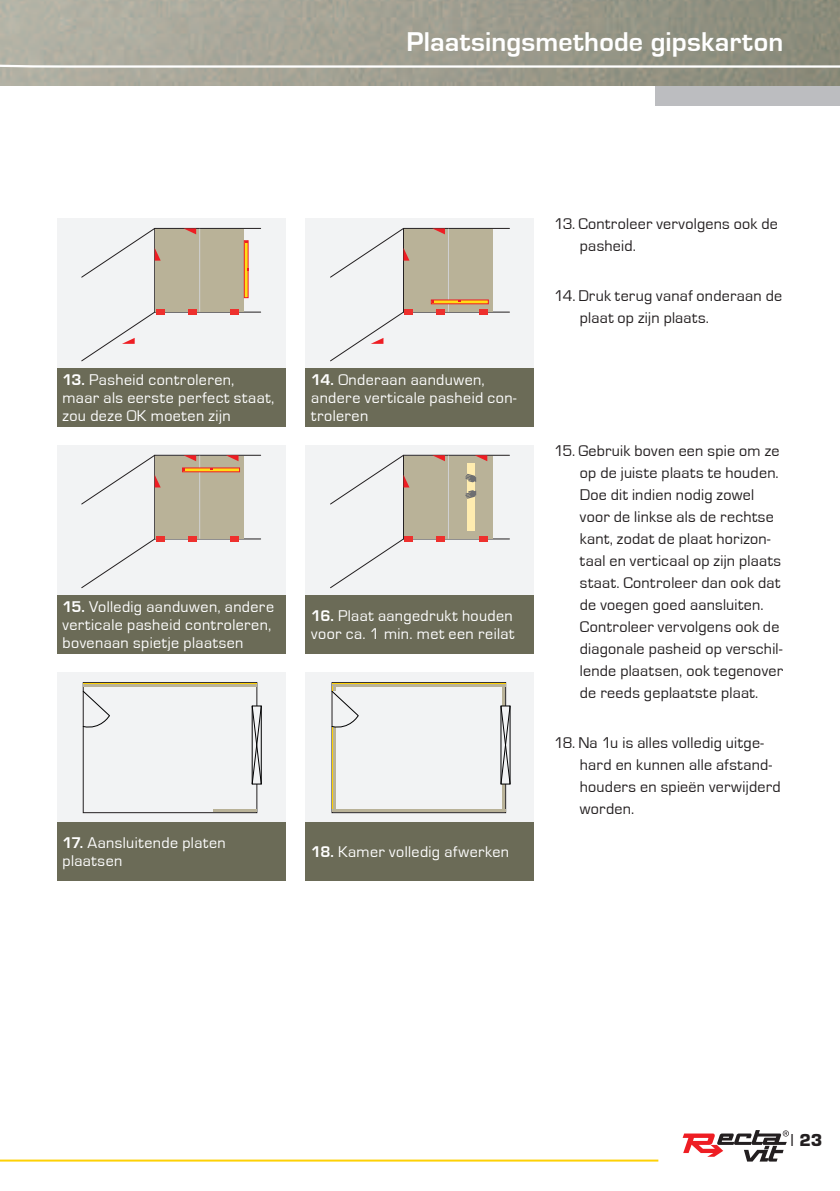
<style>
.page{position:relative;width:840px;height:1191px;background:#fff}
.page>*{position:absolute;margin:0;border:0;box-sizing:border-box;transform-origin:0 0}
.t1{font:700 28px "Eurostile";letter-spacing:.005em;color:#fff}
.t2{font:16px/22px "Eurostile";letter-spacing:.015em;color:#231f20}
.t3{font:16px/18px "Eurostile";letter-spacing:.025em;color:#fff}
.t4{font:700 16px "Eurostile LT";color:#231f20}
.s1{font-weight:700}
.s2{font-weight:400}
</style>
<div class="page">
<svg style="left:682px;top:1130px;width:106px;height:31px"></svg>
<hr style="left:0;top:1159px;width:658px;height:2px;background:#fed105">
<svg style="left:654px;top:0;width:185px;height:105px;background:#a5a6a0"></svg>
<svg style="left:0;top:0;width:839px;height:69px;background:#a2a294"></svg>
<div style="left:57px;top:218px;width:228px;height:150px;background:#f2f3f4"></div>
<hr style="left:154px;top:228px;width:1px;height:84px;background:#231f20">
<div style="left:155px;top:229px;width:44px;height:83px;background:#b9b298"></div>
<div style="left:199px;top:229px;width:45px;height:83px;background:#b9b298"></div>
<div style="left:156px;top:309px;width:8px;height:6px;background:#ee302d"></div>
<div style="left:188px;top:309px;width:8px;height:6px;background:#ee302d"></div>
<div style="left:230px;top:309px;width:8px;height:6px;background:#ee302d"></div>
<svg style="left:81px;top:311px;width:180px;height:51px"></svg>
<div style="left:244px;top:240px;width:4px;height:58px;border:1px solid #ee1d23"></div>
<svg style="left:81px;top:228px;width:180px;height:50px"></svg>
<hr style="left:199px;top:229px;width:1px;height:83px;background:#d1d2d4">
<div style="left:305px;top:445px;width:229px;height:150px;background:#f2f3f4"></div>
<svg style="left:330px;top:538px;width:180px;height:50px"></svg>
<hr style="left:403px;top:455px;width:1px;height:84px;background:#231f20">
<div style="left:403px;top:455px;width:45px;height:83px;background:#b9b298"></div>
<div style="left:448px;top:455px;width:45px;height:83px;background:#b9b298"></div>
<div style="left:404px;top:536px;width:8px;height:6px;background:#ee302d"></div>
<div style="left:436px;top:536px;width:8px;height:6px;background:#ee302d"></div>
<div style="left:479px;top:536px;width:8px;height:6px;background:#ee302d"></div>
<div style="left:466px;top:463px;width:8px;height:68px;background:#ffecaf"></div>
<svg style="left:330px;top:454px;width:180px;height:51px"></svg>
<hr style="left:448px;top:455px;width:1px;height:83px;background:#d1d2d4">
<div style="left:305px;top:218px;width:229px;height:150px;background:#f2f3f4"></div>
<div style="left:403px;top:229px;width:45px;height:83px;background:#b9b298"></div>
<svg style="left:448px;top:229px;width:45px;height:83px"></svg>
<div style="left:404px;top:309px;width:8px;height:6px;background:#ee302d"></div>
<div style="left:436px;top:309px;width:8px;height:6px;background:#ee302d"></div>
<div style="left:479px;top:309px;width:8px;height:6px;background:#ee302d"></div>
<svg style="left:330px;top:228px;width:180px;height:50px"></svg>
<svg style="left:330px;top:311px;width:180px;height:51px"></svg>
<hr style="left:448px;top:229px;width:1px;height:83px;background:#d1d2d4">
<div style="left:57px;top:672px;width:228px;height:150px;background:#f2f3f4"></div>
<svg style="left:82px;top:682px;width:180px;height:131px"></svg>
<div style="left:57px;top:445px;width:228px;height:150px;background:#f2f3f4"></div>
<svg style="left:81px;top:538px;width:180px;height:50px"></svg>
<hr style="left:154px;top:455px;width:1px;height:84px;background:#231f20">
<div style="left:155px;top:455px;width:44px;height:83px;background:#b9b298"></div>
<div style="left:199px;top:455px;width:45px;height:83px;background:#b9b298"></div>
<div style="left:156px;top:536px;width:8px;height:6px;background:#ee302d"></div>
<div style="left:188px;top:536px;width:8px;height:6px;background:#ee302d"></div>
<div style="left:230px;top:536px;width:8px;height:6px;background:#ee302d"></div>
<hr style="left:199px;top:455px;width:1px;height:83px;background:#d1d2d4">
<svg style="left:81px;top:454px;width:180px;height:51px"></svg>
<div style="left:305px;top:672px;width:229px;height:150px;background:#f2f3f4"></div>
<svg style="left:331px;top:682px;width:179px;height:131px"></svg>
<div style="left:57px;top:368px;width:228px;height:58px;background:#6b6b57"></div>
<div style="left:305px;top:595px;width:229px;height:58px;background:#6b6b57"></div>
<div style="left:305px;top:368px;width:229px;height:58px;background:#6b6b57"></div>
<div style="left:57px;top:822px;width:228px;height:58px;background:#6b6b57"></div>
<div style="left:57px;top:595px;width:228px;height:58px;background:#6b6b57"></div>
<div style="left:305px;top:822px;width:229px;height:58px;background:#6b6b57"></div>
<h1 class="t1" style="left:406px;top:32px;width:378px">Plaatsingsmethode gipskarton</h1>
<p class="t3" style="left:62px;top:372px;width:213px"><span class="s1">13.</span> Pasheid controleren, maar als eerste perfect staat, zou deze OK moeten zijn</p>
<p class="t3" style="left:311px;top:372px;width:207px"><span class="s1">14.</span> Onderaan aanduwen, andere verticale pasheid con&shy;troleren</p>
<p class="t3" style="left:62px;top:599px;width:213px"><span class="s1">15.</span> Volledig aanduwen, andere verticale pasheid controleren, bovenaan spietje plaatsen</p>
<p class="t3" style="left:311px;top:608px;width:204px"><span class="s1">16.</span> Plaat aangedrukt houden voor ca. 1 min. met een reilat</p>
<p class="t3" style="left:62px;top:834px;width:165px"><span class="s1">17.</span> Aansluitende platen plaatsen</p>
<p class="t3" style="left:311px;top:843px;width:199px"><span class="s1">18.</span> Kamer volledig afwerken</p>
<p class="t2" style="left:579px;top:214px;width:199px;text-indent:-26px">13. Controleer vervolgens ook de pasheid.</p>
<p class="t2" style="left:579px;top:287px;width:204px;text-indent:-26px">14. Druk terug vanaf onderaan de plaat op zijn plaats.</p>
<p class="t2" style="left:579px;top:441px;width:205px;text-indent:-26px">15. Gebruik boven een spie om ze op de juiste plaats te houden.<br>Doe dit indien nodig zowel voor de linkse als de rechtse kant, zodat de plaat horizon&shy;taal en verticaal op zijn plaats staat. Controleer dan ook dat de voegen goed aansluiten.<br>Controleer vervolgens ook de diagonale pasheid op verschil&shy;lende plaatsen, ook tegenover de reeds geplaatste plaat.</p>
<p class="t2" style="left:579px;top:733px;width:202px;text-indent:-26px">18. Na 1u is alles volledig uitge&shy;hard en kunnen alle afstand&shy;houders en spieën verwijderd worden.</p>
<p class="t4" style="left:790px;top:1133px;width:33px"><span class="s2">l</span> 23</p>
</div>
